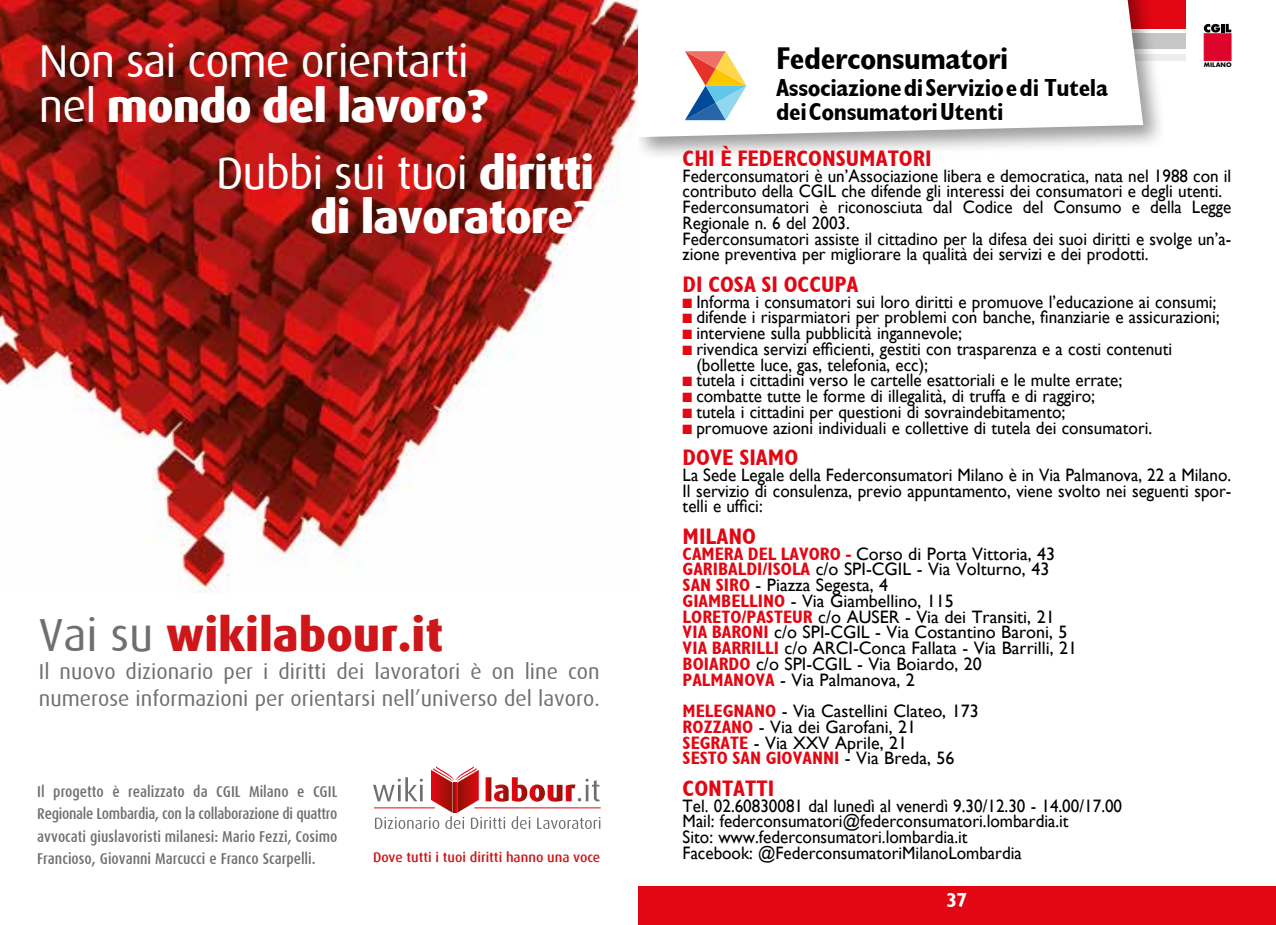
<style>
.page{position:relative;width:1276px;height:925px;background:#fff}
.page>*{position:absolute;margin:0;border:0;box-sizing:border-box;transform-origin:0 0}
.t1{font:800 46.35px "Dax";color:#cd171a}
.t2{font:45.9px/44.3px "Dax";letter-spacing:-.02em;color:#fff}
.t3{font:800 45.9px/44.3px "Dax";letter-spacing:-.02em;color:#fff;text-align:right}
.t4{font:700 condensed 31.5px "Gill Sans";letter-spacing:-.015em;color:#000}
.t5{font:700 condensed 24.75px/24.8px "Gill Sans";letter-spacing:-.015em;color:#000}
.t6{font:700 condensed 22.5px "Gill Sans";color:#e30613}
.t7{font:21.6px/27.9px "Dax";color:#706f6f}
.t8{font:700 condensed 20.25px "Gill Sans";color:#fff}
.t9{font:18px/15.8px "Gill Sans";color:#000;scale:.95 1}
.t10{font:18px/15.8px "Gill Sans";color:#000}
.t11{font:500 15.75px/22.5px "Dax Condensed";color:#706f6f;text-align:justify}
.t12{font:500 13.72px "Dax";color:#cd171a}
.t13{font:700 6.08px "Futura";color:#000}
.s1{font-weight:800}
.s2{font-weight:400}
.s3{font-weight:400;color:#706f6f}
.s4{color:#e30613}
.s5{font-weight:700;font-stretch:condensed;color:#e30613}
</style>
<div class="page">
<div style="left:638px;top:887px;width:638px;height:38px;background:#e30613"></div>
<div style="left:656px;top:0;width:620px;height:29px;background:#e30613"></div>
<div style="left:656px;top:54px;width:620px;height:7px;background:#ededed"></div>
<div style="left:656px;top:33px;width:620px;height:16px;background:#c6c6c6"></div>
<div style="left:632px;top:0;width:535px;height:162px;background:#000;opacity:.4"></div>
<svg style="left:638px;top:0;width:505px;height:137px"></svg>
<div style="left:682px;top:27px;width:73px;height:102px;background:#fff"></div>
<svg style="left:685px;top:51px;width:61px;height:69px"></svg>
<img style="left:0;top:0;width:638px;height:593px">
<hr style="left:474px;top:807px;width:127px;height:1px;background:#e30613">
<svg style="left:373px;top:766px;width:227px;height:63px"></svg>
<div style="left:1186px;top:0;width:90px;height:82px;background:#fff"></div>
<div style="left:1203px;top:33px;width:28px;height:28px;background:#dd052b;border:1px solid #dd052b"></div>
<svg style="left:1203px;top:24px;width:28px;height:9px"></svg>
<h2 class="t2" style="left:39px;top:40px;width:451px">Non sai come orientarti nel <span class="s1">mondo del lavoro?</span></h2>
<h2 class="t3" style="left:216px;top:151px;width:379px"><span class="s2">Dubbi sui tuoi</span> diritti di lavoratore?</h2>
<h1 class="t1" style="left:39px;top:608px;width:406px"><span class="s3">Vai su</span> wikilabour.it</h1>
<p class="t7" style="left:39px;top:657px;width:562px">Il nuovo dizionario per i diritti dei lavoratori è on line con numerose informazioni per orientarsi nell’universo del lavoro.</p>
<p class="t11" style="left:37px;top:780px;width:302px">Il progetto è realizzato da CGIL Milano e CGIL Regionale Lombardia, con la collaborazione di quattro avvocati giuslavoristi milanesi: Mario Fezzi, Cosimo Francioso, Giovanni Marcucci e Franco Scarpelli.</p>
<p class="t12" style="left:373px;top:849px;width:229px">Dove tutti i tuoi diritti hanno una voce</p>
<h3 class="t4" style="left:776px;top:39px;width:234px">Federconsumatori</h3>
<h3 class="t5" style="left:776px;top:75px;width:333px">Associazione di Servizio e di Tutela dei Consumatori Utenti</h3>
<p class="t6" style="left:682px;top:145px;width:251px">CHI È FEDERCONSUMATORI</p>
<p class="t9" style="left:682px;top:167px;width:579px">Federconsumatori è un’Associazione libera e democratica, nata nel 1988 con il contributo della CGIL che difende gli interessi dei consumatori e degli utenti.<br>Federconsumatori è riconosciuta dal Codice del Consumo e della Legge Regionale n. 6 del 2003.<br>Federconsumatori assiste il cittadino per la difesa dei suoi diritti e svolge un’a&shy;zione preventiva per migliorare la qualità dei servizi e dei prodotti.</p>
<p class="t6" style="left:682px;top:271px;width:177px">DI COSA SI OCCUPA</p>
<p class="t9" style="left:682px;top:293px;width:563px"><span class="s4">■</span> Informa i consumatori sui loro diritti e promuove l’educazione ai consumi;</p>
<p class="t9" style="left:682px;top:309px;width:567px"><span class="s4">■</span> difende i risparmiatori per problemi con banche, finanziarie e assicurazioni;</p>
<p class="t9" style="left:682px;top:325px;width:295px"><span class="s4">■</span> interviene sulla pubblicità ingannevole;</p>
<p class="t9" style="left:696px;top:341px;width:502px;text-indent:-14px"><span class="s4">■</span> rivendica servizi efficienti, gestiti con trasparenza e a costi contenuti (bollette luce, gas, telefonia, ecc);</p>
<p class="t9" style="left:682px;top:372px;width:464px"><span class="s4">■</span> tutela i cittadini verso le cartelle esattoriali e le multe errate;</p>
<p class="t9" style="left:682px;top:388px;width:436px"><span class="s4">■</span> combatte tutte le forme di illegalità, di truffa e di raggiro;</p>
<p class="t9" style="left:682px;top:404px;width:404px"><span class="s4">■</span> tutela i cittadini per questioni di sovraindebitamento;</p>
<p class="t9" style="left:682px;top:419px;width:496px"><span class="s4">■</span> promuove azioni individuali e collettive di tutela dei consumatori.</p>
<p class="t6" style="left:682px;top:444px;width:117px">DOVE SIAMO</p>
<p class="t9" style="left:682px;top:467px;width:579px;text-align:justify">La Sede Legale della Federconsumatori Milano è in Via Palmanova, 22 a Milano.<br>Il servizio di consulenza, previo appuntamento, viene svolto nei seguenti spor&shy;telli e uffici:</p>
<p class="t6" style="left:682px;top:523px;width:75px">MILANO</p>
<p class="t10" style="left:682px;top:545px;width:396px"><span class="s5">CAMERA DEL LAVORO -</span> Corso di Porta Vittoria, 43<br><span class="s5">GARIBALDI/ISOLA</span> c/o SPI-CGIL - Via Volturno, 43<br><span class="s5">SAN SIRO</span> - Piazza Segesta, 4<br><span class="s5">GIAMBELLINO</span> - Via Giambellino, 115<br><span class="s5">LORETO/PASTEUR</span> c/o AUSER - Via dei Transiti, 21<br><span class="s5">VIA BARONI</span> c/o SPI-CGIL - Via Costantino Baroni, 5<br><span class="s5">VIA BARRILLI</span> c/o ARCI-Conca Fallata - Via Barrilli, 21<br><span class="s5">BOIARDO</span> c/o SPI-CGIL - Via Boiardo, 20<br><span class="s5">PALMANOVA</span> - Via Palmanova, 2</p>
<p class="t10" style="left:682px;top:703px;width:298px"><span class="s5">MELEGNANO</span> - Via Castellini Clateo, 173<br><span class="s5">ROZZANO</span> - Via dei Garofani, 21<br><span class="s5">SEGRATE</span> - Via XXV Aprile, 21<br><span class="s5">SESTO SAN GIOVANNI</span> - Via Breda, 56</p>
<p class="t6" style="left:682px;top:775px;width:93px">CONTATTI</p>
<p class="t9" style="left:682px;top:797px;width:464px">Tel. 02.60830081 dal lunedì al venerdì 9.30/12.30 - 14.00/17.00<br>Mail: federconsumatori@federconsumatori.lombardia.it<br>Sito: www.federconsumatori.lombardia.it<br>Facebook: @FederconsumatoriMilanoLombardia</p>
<p class="t13" style="left:1203px;top:60px;width:29px">MILANO</p>
<p class="t8" style="left:946px;top:888px;width:23px">37</p>
</div>
